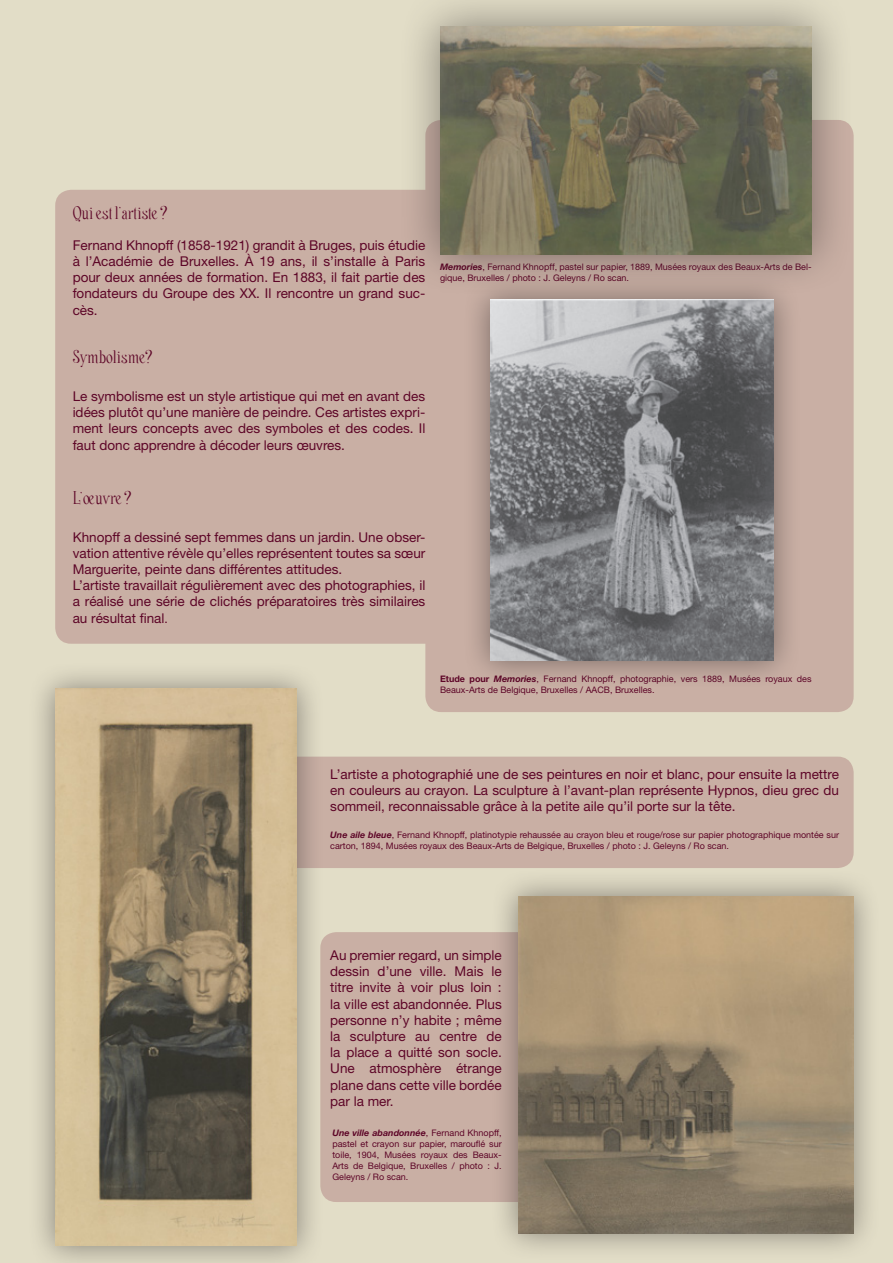
<style>
.page{position:relative;width:893px;height:1263px;background:#e2ddc7}
.page>*{position:absolute;margin:0;border:0;box-sizing:border-box;transform-origin:0 0}
.t1{font:16.5px "Nerea";color:#5d0527}
.t2{font:13.5px/16.2px "Helvetica Neue";color:#5d0527;text-align:justify}
.t3{font:9px/10.8px "Helvetica Neue";color:#5d0527}
.s1{font-size:12px}
.s2{font-weight:700;font-style:italic}
.s3{font-weight:700}
</style>
<div class="page">
<div style="left:249px;top:757px;width:605px;height:111px;background:#c9afa4;border-radius:16px"></div>
<svg style="left:55px;top:132px;width:799px;height:580px;background:#ccb4a8"></svg>
<div style="left:395px;top:0;width:458px;height:295px;background:#231f20;opacity:.5"></div>
<img style="left:440px;top:26px;width:371px;height:228px">
<div style="left:460px;top:270px;width:340px;height:417px;background:#231f20;opacity:.5"></div>
<img style="left:490px;top:300px;width:284px;height:360px">
<div style="left:25px;top:659px;width:298px;height:604px;background:#231f20;opacity:.5"></div>
<img style="left:55px;top:689px;width:242px;height:557px">
<div style="left:320px;top:932px;width:499px;height:270px;background:#c9afa4;border-radius:16px"></div>
<div style="left:489px;top:866px;width:390px;height:394px;background:#231f20;opacity:.5"></div>
<img style="left:518px;top:896px;width:335px;height:337px">
<p class="t1" style="left:73px;top:204px;width:96px">Qui est l artiste ?</p>
<p class="t2" style="left:73px;top:237px;width:354px">Fernand Khnopff (1858-1921) grandit à Bruges, puis étudie à l’Académie de Bruxelles. À 19 ans, il s’installe à Paris pour deux années de formation. En 1883, il fait partie des fondateurs du Groupe des XX. Il rencontre un grand suc&shy;cès.</p>
<p class="t1" style="left:73px;top:348px;width:81px">Symbolisme?</p>
<p class="t2" style="left:73px;top:388px;width:354px">Le symbolisme est un style artistique qui met en avant des idées plutôt qu’une manière de peindre. Ces artistes expri&shy;ment leurs concepts avec des symboles et des codes. Il faut donc apprendre à décoder leurs œuvres.</p>
<p class="t1" style="left:73px;top:488px;width:60px">L oeuvre ?</p>
<p class="t2" style="left:73px;top:528px;width:354px">Khnopff a dessiné sept femmes dans un jardin. Une obser&shy;vation attentive révèle qu’elles représentent toutes sa sœur Marguerite, peinte dans différentes attitudes.</p>
<p class="t2" style="left:73px;top:577px;width:354px">L’artiste travaillait régulièrement avec des photographies, il a réalisé une série de clichés préparatoires très similaires au résultat final<span class="s1">.</span></p>
<p class="t3" style="left:440px;top:261px;width:373px"><span class="s2">Memories</span>, Fernand Khnopff, pastel sur papier, 1889, Musées royaux des Beaux-Arts de Bel&shy;gique, Bruxelles / photo : J. Geleyns / Ro scan.</p>
<p class="t3" style="left:440px;top:673px;width:373px"><span class="s3">Etude pour</span> <span class="s2">Memories</span>, Fernand Khnopff, photographie, vers 1889, Musées royaux des<br>Beaux-Arts de Belgique, Bruxelles / AACB, Bruxelles.</p>
<p class="t2" style="left:330px;top:765px;width:510px">L’artiste a photographié une de ses peintures en noir et blanc, pour ensuite la mettre en couleurs au crayon. La sculpture à l’avant-plan représente Hypnos, dieu grec du sommeil, reconnaissable grâce à la petite aile qu’il porte sur la tête.</p>
<p class="t3" style="left:330px;top:829px;width:510px"><span class="s2">Une aile bleue</span>, Fernand Khnopff, platinotypie rehaussée au crayon bleu et rouge/rose sur papier photographique montée sur carton, 1894, Musées royaux des Beaux-Arts de Belgique, Bruxelles / photo : J. Geleyns / Ro scan.</p>
<p class="t2" style="left:330px;top:947px;width:173px">Au premier regard, un simple dessin d’une ville. Mais le titre invite à voir plus loin : la ville est abandonnée. Plus personne n’y habite ; même la sculpture au centre de la place a quitté son socle.<br>Une atmosphère étrange plane dans cette ville bordée par la mer.</p>
<p class="t3" style="left:332px;top:1128px;width:171px;text-align:justify"><span class="s2">Une ville abandonnée</span>, Fernand Khnopff, pastel et crayon sur papier, marouflé sur toile, 1904, Musées royaux des Beaux-Arts de Belgique, Bruxelles / photo : J.<br>Geleyns / Ro scan.</p>
</div>
